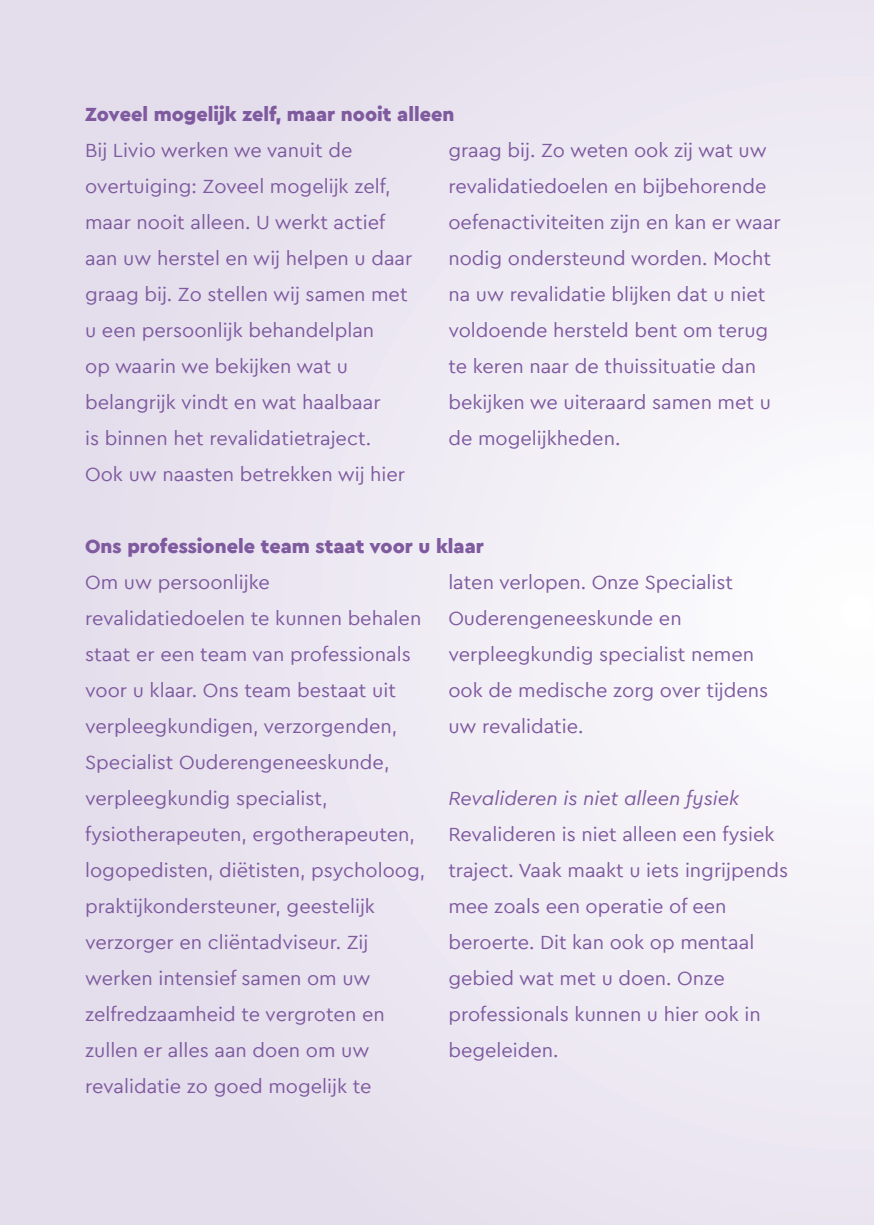
<style>
.page{position:relative;width:874px;height:1225px;background:#fff}
.page>*{position:absolute;margin:0;border:0;box-sizing:border-box;transform-origin:0 0}
.t1{font:20px/36px "Cera";color:#7f5a9f}
.t2{font:900 20px "Cera";color:#7f5a9f}
.t3{font:italic 20px "Cera";color:#7f5a9f}
</style>
<div class="page">
<div style="left:0;top:0;width:873px;height:1225px;background:linear-gradient(to right,#e2dbeb,#f5f3f8)"></div>
<p class="t2" style="left:85px;top:101px;width:370px">Zoveel mogelijk zelf, maar nooit alleen</p>
<p class="t1" style="left:85px;top:131px;width:328px">Bij Livio werken we vanuit de overtuiging: Zoveel mogelijk zelf, maar nooit alleen. U werkt actief aan uw herstel en wij helpen u daar graag bij. Zo stellen wij samen met u een persoonlijk behandelplan<br>op waarin we bekijken wat u belangrijk vindt en wat haalbaar<br>is binnen het revalidatietraject.<br>Ook uw naasten betrekken wij hier</p>
<p class="t1" style="left:448px;top:131px;width:333px">graag bij. Zo weten ook zij wat uw revalidatiedoelen en bijbehorende oefenactiviteiten zijn en kan er waar nodig ondersteund worden. Mocht na uw revalidatie blijken dat u niet voldoende hersteld bent om terug te keren naar de thuissituatie dan bekijken we uiteraard samen met u de mogelijkheden.</p>
<p class="t2" style="left:85px;top:533px;width:400px">Ons professionele team staat voor u klaar</p>
<p class="t1" style="left:85px;top:563px;width:341px">Om uw persoonlijke revalidatiedoelen te kunnen behalen staat er een team van professionals voor u klaar. Ons team bestaat uit verpleegkundigen, verzorgenden, Specialist Ouderengeneeskunde, verpleegkundig specialist, fysiotherapeuten, ergotherapeuten, logopedisten, diëtisten, psycholoog, praktijkondersteuner, geestelijk verzorger en cliëntadviseur. Zij werken intensief samen om uw zelfredzaamheid te vergroten en zullen er alles aan doen om uw revalidatie zo goed mogelijk te</p>
<p class="t1" style="left:448px;top:563px;width:321px">laten verlopen. Onze Specialist<br>Ouderengeneeskunde en verpleegkundig specialist nemen ook de medische zorg over tijdens uw revalidatie.</p>
<p class="t3" style="left:448px;top:785px;width:292px">Revalideren is niet alleen fysiek</p>
<p class="t1" style="left:448px;top:815px;width:341px">Revalideren is niet alleen een fysiek traject. Vaak maakt u iets ingrijpends mee zoals een operatie of een beroerte. Dit kan ook op mentaal gebied wat met u doen. Onze professionals kunnen u hier ook in begeleiden.</p>
</div>
